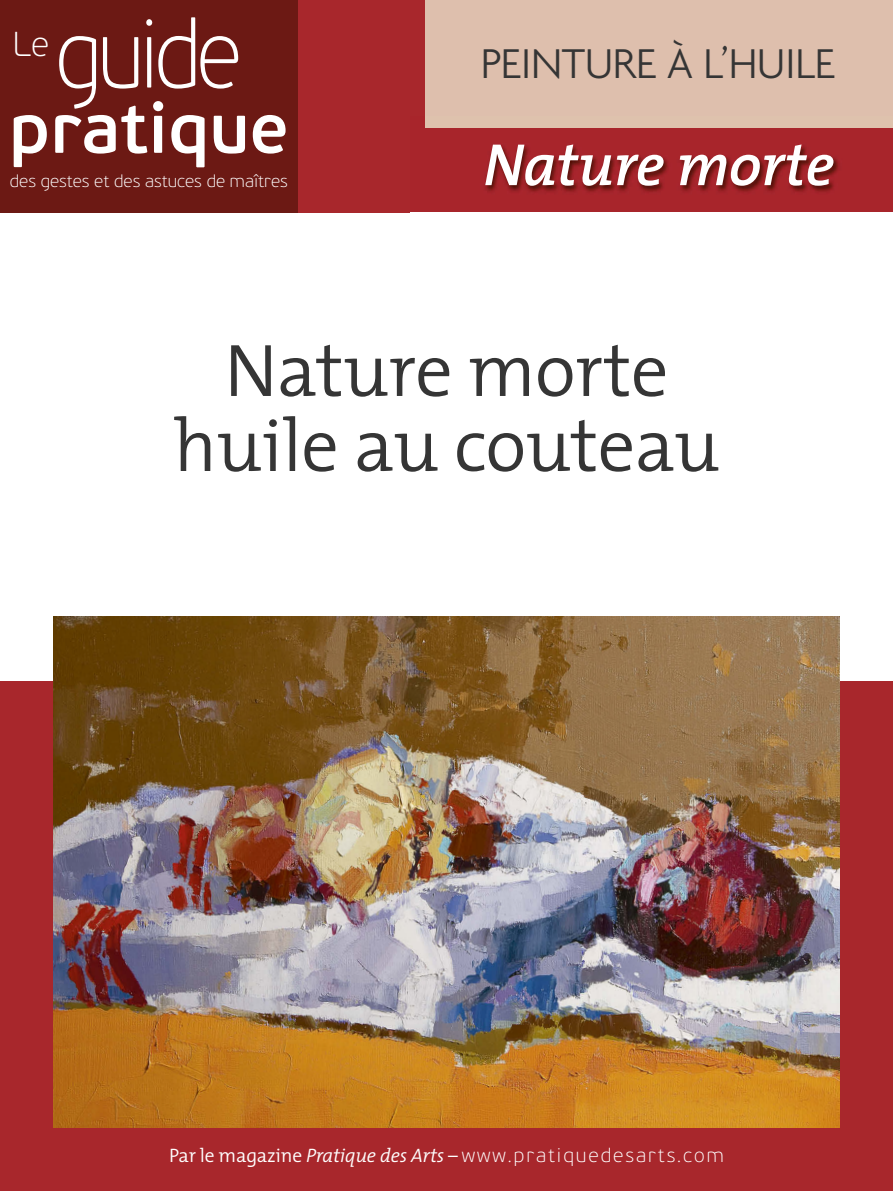
<style>
.page{position:relative;width:893px;height:1191px;background:#a8272c}
.page>*{position:absolute;margin:0;border:0;box-sizing:border-box;transform-origin:0 0}
.t1{font:100 96px "PF Beau Sans Pro";letter-spacing:-.05em;color:#fff;scale:.9 1}
.t2{font:300 75px/75px "The Mix";letter-spacing:-.01em;color:#353535;text-align:center}
.t3{font:600 70.5px "PF Beau Sans Pro";color:#fff}
.t4{font:italic 600 60px "The Mix";letter-spacing:-.01em;color:#fff}
.t5{font:300 45px "Agenda";letter-spacing:-.01em;color:#353535}
.t6{font:100 34.5px "PF Beau Sans Pro";color:#fff}
.t7{font:100 19.5px "PF Beau Sans Pro";letter-spacing:.1em;color:#fff}
.t8{font:100 17.25px "PF Beau Sans Pro";color:#fff}
.s1{font-family:"The Mix";font-weight:300}
.s2{font-family:"The Mix";font-weight:300;font-style:italic}
</style>
<div class="page">
<div style="left:0;top:213px;width:893px;height:467px;background:#fff"></div>
<div style="left:425px;top:0;width:468px;height:116px;background:#debfad"></div>
<div style="left:0;top:0;width:298px;height:213px;background:#6c1914"></div>
<img style="left:411px;top:116px;width:482px;height:97px">
<img style="left:53px;top:617px;width:787px;height:510px">
<h1 class="t1" style="left:55px;top:16px;width:209px">guide</h1>
<h3 class="t6" style="left:13px;top:30px;width:38px">Le</h3>
<h3 class="t3" style="left:9px;top:101px;width:281px">pratique</h3>
<p class="t8" style="left:10px;top:174px;width:279px">des gestes et des astuces de maîtres</p>
<h3 class="t5" style="left:481px;top:36px;width:356px">PEINTURE À L’HUILE</h3>
<h3 class="t4" style="left:483px;top:129px;width:353px">Nature morte</h3>
<h2 class="t2" style="left:173px;top:341px;width:548px">Nature morte huile au couteau</h2>
<p class="t7" style="left:169px;top:1147px;width:556px"><span class="s1">Par le magazine</span> <span class="s2">Pratique des Arts –</span> www.pratiquedesarts.com</p>
</div>
